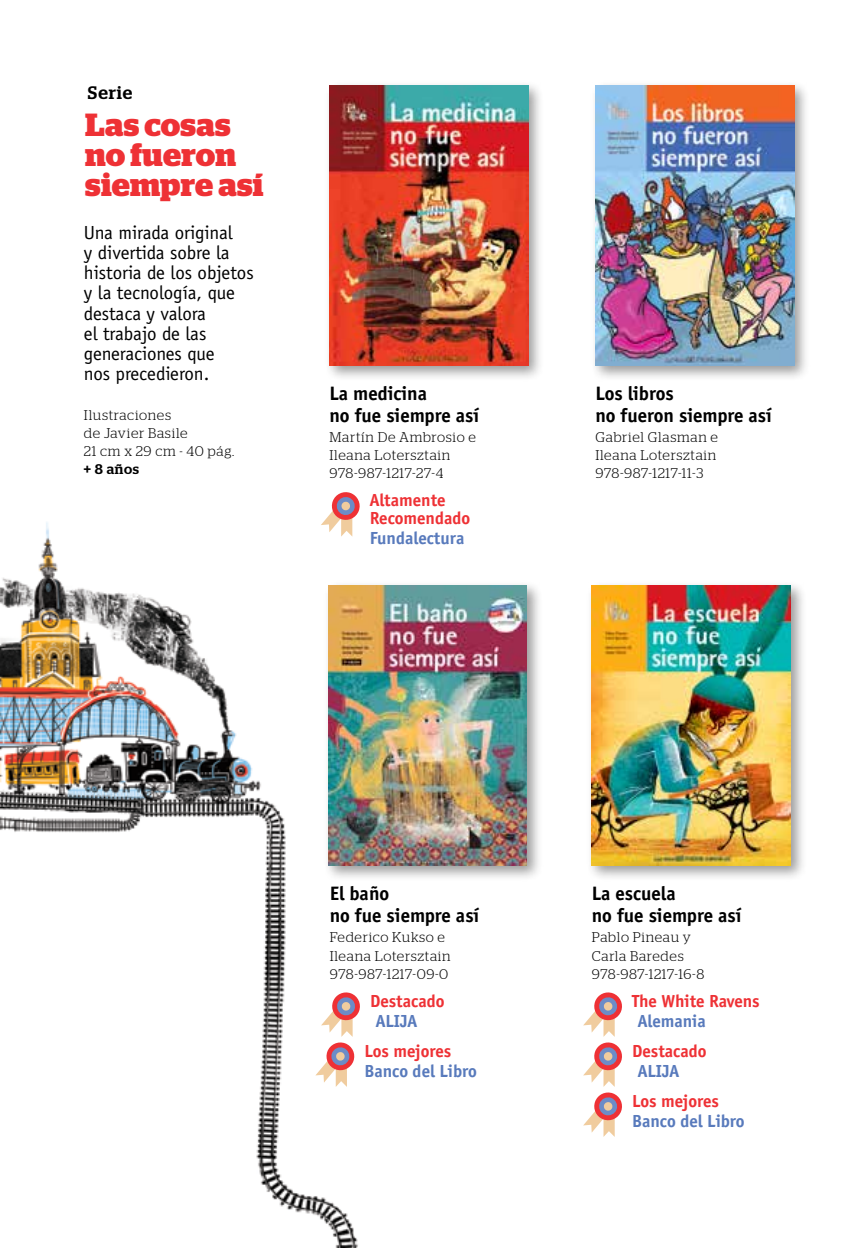
<style>
.page{position:relative;width:851px;height:1248px;background:#fff}
.page>*{position:absolute;margin:0;border:0;box-sizing:border-box;transform-origin:0 0}
.t1{font:700 32px/30px "Stag";letter-spacing:.01em;color:#ee3135}
.t2{font:700 20px/22px "Officina Sans";color:#000}
.t3{font:19px/20px "Officina Sans";letter-spacing:-.005em;color:#000}
.t4{font:700 18px/18px "Officina Sans";color:#ee3135}
.t5{font:700 18px "Officina Sans";color:#587abc}
.t6{font:500 18px "Stag";letter-spacing:.05em;color:#000}
.t7{font:300 14px/18px "Stag";letter-spacing:.05em;color:#000}
.t8{font:500 14px "Stag";color:#000}
</style>
<div class="page">
<img style="left:0;top:522px;width:358px;height:725px">
<svg style="left:315px;top:990px;width:45px;height:96px"></svg>
<div style="left:323px;top:580px;width:220px;height:301px;background:#000;opacity:.4"></div>
<img style="left:328px;top:585px;width:199px;height:280px">
<div style="left:590px;top:80px;width:220px;height:301px;background:#000;opacity:.4"></div>
<img style="left:595px;top:85px;width:198px;height:280px">
<svg style="left:583px;top:992px;width:39px;height:144px"></svg>
<div style="left:586px;top:580px;width:220px;height:301px;background:#000;opacity:.4"></div>
<img style="left:591px;top:585px;width:199px;height:280px">
<svg style="left:321px;top:492px;width:39px;height:44px"></svg>
<div style="left:324px;top:80px;width:220px;height:301px;background:#000;opacity:.4"></div>
<img style="left:329px;top:85px;width:199px;height:280px">
<p class="t6" style="left:88px;top:82px;width:46px">Serie</p>
<h1 class="t1" style="left:85px;top:109px;width:180px">Las cosas no fueron siempre así</h1>
<h3 class="t3" style="left:84px;top:223px;width:171px">Una mirada original<br>y divertida sobre la historia de los objetos y la tecnología, que destaca y valora<br>el trabajo de las generaciones que<br>nos precedieron.</h3>
<p class="t7" style="left:84px;top:405px;width:152px">Ilustraciones<br>de Javier Basile<br>21 cm x 29 cm - 40 pág.</p>
<p class="t8" style="left:84px;top:460px;width:57px">+ 8 años</p>
<h2 class="t2" style="left:329px;top:382px;width:151px">La medicina<br>no fue siempre así</h2>
<p class="t7" style="left:329px;top:428px;width:148px">Martín De Ambrosio e<br>Ileana Lotersztain<br>978-987-1217-27-4</p>
<p class="t4" style="left:369px;top:491px;width:102px">Altamente<br>Recomendado</p>
<p class="t5" style="left:369px;top:527px;width:96px">Fundalectura</p>
<h2 class="t2" style="left:595px;top:382px;width:178px">Los libros<br>no fueron siempre así</h2>
<p class="t7" style="left:595px;top:428px;width:124px;text-align:justify">Gabriel Glasman e Ileana Lotersztain 978-987-1217-11-3</p>
<h2 class="t2" style="left:330px;top:882px;width:151px">El baño<br>no fue siempre así</h2>
<p class="t7" style="left:330px;top:928px;width:122px">Federico Kukso e<br>Ileana Lotersztain<br>978-987-1217-09-0</p>
<p class="t4" style="left:370px;top:991px;width:76px">Destacado</p>
<p class="t5" style="left:375px;top:1009px;width:43px">ALIJA</p>
<p class="t4" style="left:364px;top:1041px;width:88px">Los mejores</p>
<p class="t5" style="left:364px;top:1059px;width:114px">Banco del Libro</p>
<h2 class="t2" style="left:591px;top:882px;width:151px">La escuela<br>no fue siempre así</h2>
<p class="t7" style="left:591px;top:928px;width:114px">Pablo Pineau y<br>Carla Baredes<br>978-987-1217-16-8</p>
<p class="t4" style="left:632px;top:991px;width:129px">The White Ravens</p>
<p class="t5" style="left:637px;top:1009px;width:70px">Alemania</p>
<p class="t4" style="left:632px;top:1041px;width:76px">Destacado</p>
<p class="t5" style="left:637px;top:1059px;width:43px">ALIJA</p>
<p class="t4" style="left:632px;top:1091px;width:88px">Los mejores</p>
<p class="t5" style="left:632px;top:1109px;width:114px">Banco del Libro</p>
</div>
